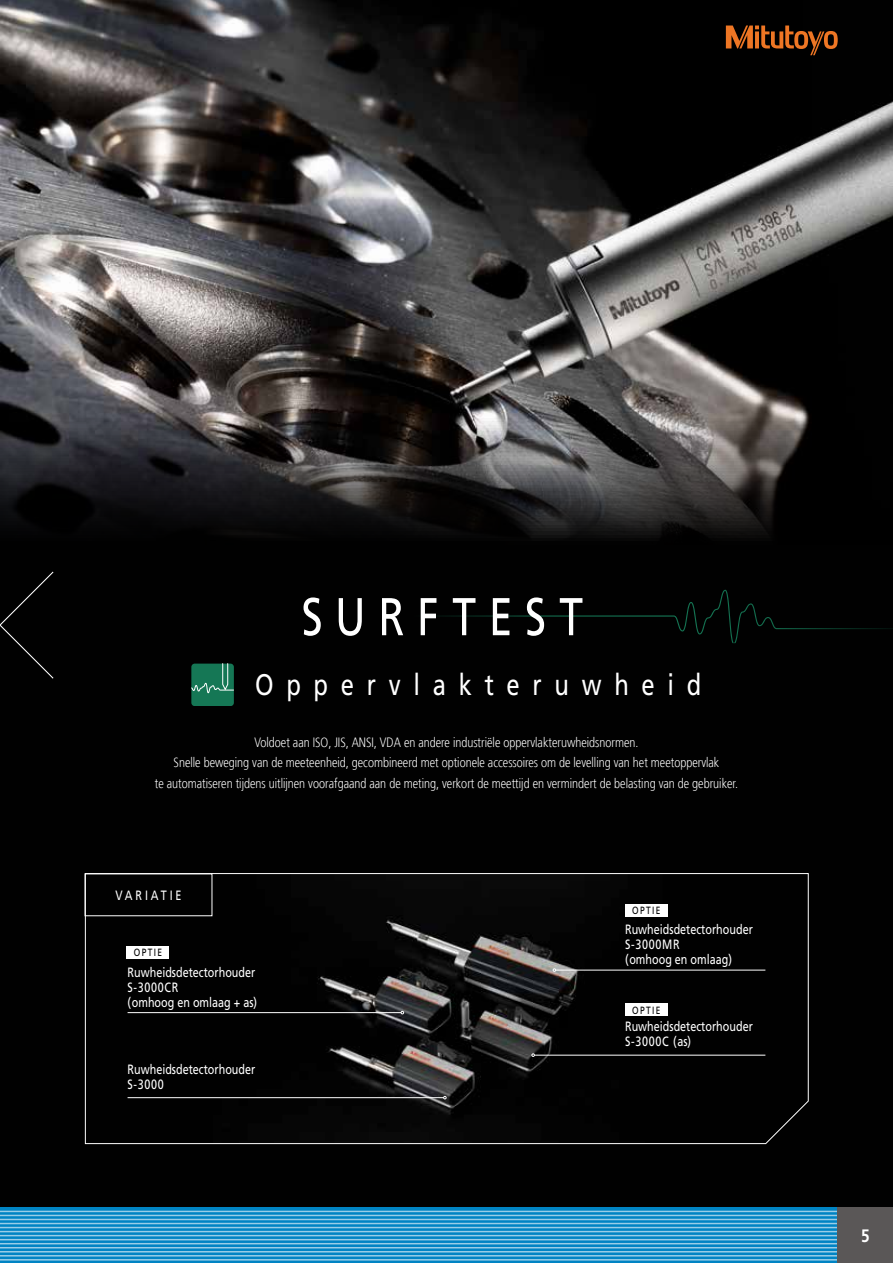
<style>
.page{position:relative;width:893px;height:1263px;background:#fff}
.page>*{position:absolute;margin:0;border:0;box-sizing:border-box;transform-origin:0 0}
.t1{font:53.1px "Mitutoyo Frutiger";letter-spacing:.24em;color:#fff}
.t2{font:29.7px "Mitutoyo Frutiger";letter-spacing:.425em;color:#fff}
.t3{font:700 18px "Mitutoyo Frutiger";color:#fff}
.t4{font:300 13.5px/20.2px "Mitutoyo Frutiger";color:#fff;text-align:center}
.t5{font:13.5px/14.9px "Mitutoyo Frutiger";color:#fff}
.t6{font:13.5px "Mitutoyo Frutiger";letter-spacing:.21em;color:#fff}
.t7{font:10.5px "Mitutoyo Frutiger";letter-spacing:.125em;color:#000}
</style>
<div class="page">
<div style="left:0;top:838px;width:893px;height:370px;background:#010101"></div>
<img style="left:0;top:0;width:893px;height:838px">
<svg style="left:85px;top:873px;width:724px;height:271px;background:#0c0c0c"></svg>
<div style="left:381px;top:591px;width:389px;height:52px;background:#010101"></div>
<div style="left:191px;top:664px;width:43px;height:42px;background:#157755;border-radius:3px"></div>
<svg style="left:191px;top:663px;width:43px;height:30px"></svg>
<div style="left:0;top:570px;width:55px;height:110px;background:#010101"></div>
<hr style="left:556px;top:970px;width:209px;height:1px;background:#fff">
<svg style="left:553px;top:968px;width:3px;height:4px"></svg>
<hr style="left:128px;top:1012px;width:273px;height:1px;background:#fff">
<hr style="left:534px;top:1055px;width:231px;height:1px;background:#fff">
<svg style="left:531px;top:1053px;width:4px;height:4px"></svg>
<hr style="left:128px;top:1097px;width:316px;height:1px;background:#fff">
<div style="left:127px;top:946px;width:42px;height:13px;background:#fff"></div>
<div style="left:85px;top:873px;width:127px;height:43px;border:1px solid #fff"></div>
<div style="left:625px;top:904px;width:43px;height:12px;background:#fff"></div>
<div style="left:625px;top:1003px;width:43px;height:13px;background:#fff"></div>
<svg style="left:0;top:1208px;width:838px;height:55px;background:#188fc9"></svg>
<hr style="left:0;top:1211px;width:893px;height:1px;background:#fff">
<hr style="left:0;top:1215px;width:893px;height:1px;background:#fff">
<hr style="left:0;top:1219px;width:893px;height:1px;background:#fff">
<hr style="left:0;top:1223px;width:893px;height:1px;background:#fff">
<hr style="left:0;top:1227px;width:893px;height:1px;background:#fff">
<hr style="left:0;top:1231px;width:893px;height:1px;background:#fff">
<hr style="left:0;top:1235px;width:893px;height:1px;background:#fff">
<hr style="left:0;top:1239px;width:893px;height:1px;background:#fff">
<hr style="left:0;top:1243px;width:893px;height:1px;background:#fff">
<hr style="left:0;top:1247px;width:893px;height:1px;background:#fff">
<hr style="left:0;top:1251px;width:893px;height:1px;background:#fff">
<hr style="left:0;top:1255px;width:893px;height:1px;background:#fff">
<hr style="left:0;top:1259px;width:893px;height:1px;background:#fff">
<div style="left:838px;top:1208px;width:55px;height:55px;background:#5a5757"></div>
<svg style="left:726px;top:26px;width:112px;height:29px;background:#5d2e0e"></svg>
<h1 class="t1" style="left:301px;top:585px;width:283px">SURFTEST</h1>
<h2 class="t2" style="left:255px;top:667px;width:448px">Oppervlakteruwheid</h2>
<p class="t4" style="left:155px;top:732px;width:585px">Voldoet aan ISO, JIS, ANSI, VDA en andere industriële oppervlakteruwheidsnormen.<br>Snelle beweging van de meeteenheid, gecombineerd met optionele accessoires om de levelling van het meetoppervlak<br>te automatiseren tijdens uitlijnen voorafgaand aan de meting, verkort de meettijd en vermindert de belasting van de gebruiker.</p>
<p class="t6" style="left:115px;top:887px;width:68px">VARIATIE</p>
<p class="t7" style="left:134px;top:946px;width:30px">OPTIE</p>
<p class="t5" style="left:128px;top:965px;width:131px">Ruwheidsdetectorhouder<br>S-3000CR<br>(omhoog en omlaag + as)</p>
<p class="t5" style="left:128px;top:1062px;width:129px">Ruwheidsdetectorhouder<br>S-3000</p>
<p class="t7" style="left:632px;top:904px;width:30px">OPTIE</p>
<p class="t5" style="left:625px;top:922px;width:129px">Ruwheidsdetectorhouder<br>S-3000MR<br>(omhoog en omlaag)</p>
<p class="t7" style="left:632px;top:1004px;width:30px">OPTIE</p>
<p class="t5" style="left:625px;top:1019px;width:129px">Ruwheidsdetectorhouder<br>S-3000C (as)</p>
<h3 class="t3" style="left:861px;top:1225px;width:10px">5</h3>
</div>
